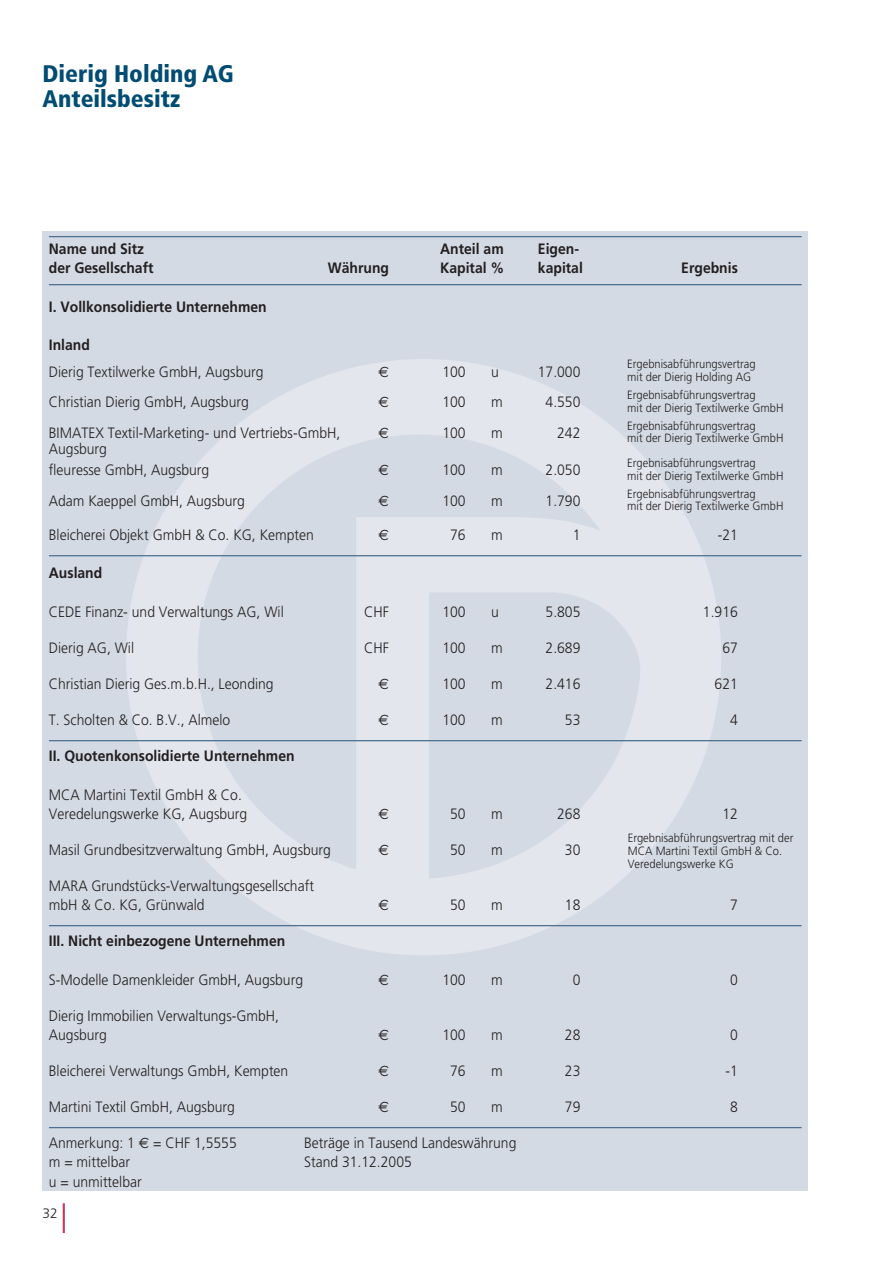
<style>
.page{position:relative;width:893px;height:1263px;background:#fff}
.page>*{position:absolute;margin:0;border:0;box-sizing:border-box;transform-origin:0 0}
.t1{font:900 condensed 24px/25.5px "Frutiger";color:#004c72}
.t2{font:300 15px/19.2px "Frutiger";color:#231f20;scale:.93 1}
.t3{font:700 15px "Frutiger";color:#231f20;scale:.93 1}
.t4{font:15px "Euro Sans";color:#231f20;scale:.93 1}
.t5{font:300 13.65px "Frutiger";color:#231f20}
.t6{font:300 12px/12.8px "Frutiger";color:#231f20;scale:.93 1}
.s1{font-family:"Euro Sans";font-weight:400}
</style>
<div class="page">
<hr style="left:63px;top:1203px;width:2px;height:30px;background:#cf345d">
<div style="left:43px;top:231px;width:765px;height:960px;background:#d4dae3"></div>
<svg style="left:125px;top:359px;width:597px;height:596px"></svg>
<hr style="left:49px;top:236px;width:752px;height:1px;background:#4d7192">
<hr style="left:49px;top:284px;width:752px;height:1px;background:#4d7192">
<hr style="left:49px;top:555px;width:752px;height:1px;background:#4d7192">
<hr style="left:49px;top:740px;width:752px;height:1px;background:#4d7192">
<hr style="left:49px;top:925px;width:752px;height:1px;background:#4d7192">
<hr style="left:49px;top:1127px;width:752px;height:1px;background:#4d7192">
<h1 class="t1" style="left:43px;top:63px;width:193px">Dierig Holding AG<br>Anteilsbesitz</h1>
<p class="t3" style="left:49px;top:243px;width:104px">Name und Sitz</p>
<p class="t3" style="left:440px;top:243px;width:70px">Anteil am</p>
<p class="t3" style="left:538px;top:243px;width:46px">Eigen-</p>
<p class="t3" style="left:49px;top:262px;width:114px">der Gesellschaft</p>
<p class="t3" style="left:328px;top:262px;width:67px">Währung</p>
<p class="t3" style="left:440px;top:262px;width:71px">Kapital %</p>
<p class="t3" style="left:538px;top:262px;width:50px">kapital</p>
<p class="t3" style="left:681px;top:262px;width:62px">Ergebnis</p>
<p class="t3" style="left:49px;top:300px;width:236px">I. Vollkonsolidierte Unternehmen</p>
<p class="t3" style="left:49px;top:339px;width:46px">Inland</p>
<p class="t2" style="left:49px;top:363px;width:232px">Dierig Textilwerke GmbH, Augsburg</p>
<p class="t4" style="left:379px;top:363px;width:13px">€</p>
<p class="t2" style="left:442px;top:363px;width:27px">100</p>
<p class="t2" style="left:491px;top:363px;width:10px">u</p>
<p class="t2" style="left:538px;top:363px;width:47px">17.000</p>
<p class="t6" style="left:627px;top:358px;width:139px">Ergebnisabführungsvertrag mit der Dierig Holding AG</p>
<p class="t2" style="left:49px;top:394px;width:217px">Christian Dierig GmbH, Augsburg</p>
<p class="t4" style="left:379px;top:393px;width:13px">€</p>
<p class="t2" style="left:442px;top:394px;width:27px">100</p>
<p class="t2" style="left:491px;top:394px;width:14px">m</p>
<p class="t2" style="left:546px;top:394px;width:39px">4.550</p>
<p class="t6" style="left:627px;top:389px;width:169px">Ergebnisabführungsvertrag<br>mit der Dierig Textilwerke GmbH</p>
<p class="t2" style="left:49px;top:425px;width:315px">BIMATEX Textil-Marketing- und Vertriebs-GmbH,</p>
<p class="t4" style="left:379px;top:424px;width:13px">€</p>
<p class="t2" style="left:442px;top:425px;width:27px">100</p>
<p class="t2" style="left:491px;top:425px;width:14px">m</p>
<p class="t2" style="left:557px;top:425px;width:27px">242</p>
<p class="t6" style="left:627px;top:420px;width:139px">Ergebnisabführungsvertrag</p>
<p class="t6" style="left:627px;top:433px;width:169px">mit der Dierig Textilwerke GmbH</p>
<p class="t2" style="left:49px;top:440px;width:64px">Augsburg</p>
<p class="t2" style="left:49px;top:462px;width:174px">fleuresse GmbH, Augsburg</p>
<p class="t4" style="left:379px;top:461px;width:13px">€</p>
<p class="t2" style="left:442px;top:462px;width:27px">100</p>
<p class="t2" style="left:491px;top:462px;width:14px">m</p>
<p class="t2" style="left:546px;top:462px;width:39px">2.050</p>
<p class="t6" style="left:627px;top:457px;width:169px">Ergebnisabführungsvertrag<br>mit der Dierig Textilwerke GmbH</p>
<p class="t2" style="left:49px;top:493px;width:212px">Adam Kaeppel GmbH, Augsburg</p>
<p class="t4" style="left:379px;top:492px;width:13px">€</p>
<p class="t2" style="left:442px;top:493px;width:27px">100</p>
<p class="t2" style="left:491px;top:493px;width:14px">m</p>
<p class="t2" style="left:546px;top:493px;width:39px">1.790</p>
<p class="t6" style="left:627px;top:488px;width:169px">Ergebnisabführungsvertrag<br>mit der Dierig Textilwerke GmbH</p>
<p class="t2" style="left:49px;top:527px;width:286px">Bleicherei Objekt GmbH &amp; Co. KG, Kempten</p>
<p class="t4" style="left:379px;top:526px;width:13px">€</p>
<p class="t2" style="left:450px;top:527px;width:18px">76</p>
<p class="t2" style="left:491px;top:527px;width:14px">m</p>
<p class="t2" style="left:573px;top:527px;width:10px">1</p>
<p class="t2" style="left:718px;top:527px;width:23px">-21</p>
<p class="t3" style="left:49px;top:567px;width:59px">Ausland</p>
<p class="t2" style="left:49px;top:603px;width:254px">CEDE Finanz- und Verwaltungs AG, Wil</p>
<p class="t2" style="left:364px;top:603px;width:28px">CHF</p>
<p class="t2" style="left:442px;top:603px;width:27px">100</p>
<p class="t2" style="left:491px;top:603px;width:10px">u</p>
<p class="t2" style="left:546px;top:603px;width:39px">5.805</p>
<p class="t2" style="left:703px;top:603px;width:39px">1.916</p>
<p class="t2" style="left:49px;top:639px;width:93px">Dierig AG, Wil</p>
<p class="t2" style="left:364px;top:639px;width:28px">CHF</p>
<p class="t2" style="left:442px;top:639px;width:27px">100</p>
<p class="t2" style="left:491px;top:639px;width:14px">m</p>
<p class="t2" style="left:546px;top:639px;width:39px">2.689</p>
<p class="t2" style="left:722px;top:639px;width:18px">67</p>
<p class="t2" style="left:49px;top:675px;width:243px">Christian Dierig Ges.m.b.H., Leonding</p>
<p class="t4" style="left:379px;top:675px;width:13px">€</p>
<p class="t2" style="left:442px;top:675px;width:27px">100</p>
<p class="t2" style="left:491px;top:675px;width:14px">m</p>
<p class="t2" style="left:546px;top:675px;width:39px">2.416</p>
<p class="t2" style="left:714px;top:675px;width:27px">621</p>
<p class="t2" style="left:49px;top:712px;width:197px">T. Scholten &amp; Co. B.V., Almelo</p>
<p class="t4" style="left:379px;top:711px;width:13px">€</p>
<p class="t2" style="left:442px;top:712px;width:27px">100</p>
<p class="t2" style="left:491px;top:712px;width:14px">m</p>
<p class="t2" style="left:565px;top:712px;width:18px">53</p>
<p class="t2" style="left:730px;top:712px;width:10px">4</p>
<p class="t3" style="left:49px;top:750px;width:266px">II. Quotenkonsolidierte Unternehmen</p>
<p class="t2" style="left:49px;top:786px;width:215px">MCA Martini Textil GmbH &amp; Co.<br>Veredelungswerke KG, Augsburg</p>
<p class="t4" style="left:379px;top:805px;width:13px">€</p>
<p class="t2" style="left:450px;top:805px;width:18px">50</p>
<p class="t2" style="left:491px;top:805px;width:14px">m</p>
<p class="t2" style="left:557px;top:805px;width:27px">268</p>
<p class="t2" style="left:722px;top:805px;width:18px">12</p>
<p class="t6" style="left:628px;top:833px;width:179px">Ergebnisabführungsvertrag mit der<br>MCA Martini Textil GmbH &amp; Co.<br>Veredelungswerke KG</p>
<p class="t2" style="left:49px;top:841px;width:305px">Masil Grundbesitzverwaltung GmbH, Augsburg</p>
<p class="t4" style="left:379px;top:841px;width:13px">€</p>
<p class="t2" style="left:450px;top:841px;width:18px">50</p>
<p class="t2" style="left:491px;top:841px;width:14px">m</p>
<p class="t2" style="left:565px;top:841px;width:18px">30</p>
<p class="t2" style="left:49px;top:877px;width:286px">MARA Grundstücks-Verwaltungsgesellschaft mbH &amp; Co. KG, Grünwald</p>
<p class="t4" style="left:379px;top:896px;width:13px">€</p>
<p class="t2" style="left:450px;top:896px;width:18px">50</p>
<p class="t2" style="left:491px;top:896px;width:14px">m</p>
<p class="t2" style="left:565px;top:896px;width:18px">18</p>
<p class="t2" style="left:730px;top:896px;width:10px">7</p>
<p class="t3" style="left:49px;top:935px;width:256px">III. Nicht einbezogene Unternehmen</p>
<p class="t2" style="left:49px;top:971px;width:275px">S-Modelle Damenkleider GmbH, Augsburg</p>
<p class="t4" style="left:379px;top:971px;width:13px">€</p>
<p class="t2" style="left:442px;top:971px;width:27px">100</p>
<p class="t2" style="left:491px;top:971px;width:14px">m</p>
<p class="t2" style="left:573px;top:971px;width:10px">0</p>
<p class="t2" style="left:730px;top:971px;width:10px">0</p>
<p class="t2" style="left:49px;top:1007px;width:249px">Dierig Immobilien Verwaltungs-GmbH,<br>Augsburg</p>
<p class="t4" style="left:379px;top:1026px;width:13px">€</p>
<p class="t2" style="left:442px;top:1026px;width:27px">100</p>
<p class="t2" style="left:491px;top:1026px;width:14px">m</p>
<p class="t2" style="left:565px;top:1026px;width:18px">28</p>
<p class="t2" style="left:730px;top:1026px;width:10px">0</p>
<p class="t2" style="left:49px;top:1062px;width:259px">Bleicherei Verwaltungs GmbH, Kempten</p>
<p class="t4" style="left:379px;top:1062px;width:13px">€</p>
<p class="t2" style="left:450px;top:1062px;width:18px">76</p>
<p class="t2" style="left:491px;top:1062px;width:14px">m</p>
<p class="t2" style="left:565px;top:1062px;width:18px">23</p>
<p class="t2" style="left:725px;top:1062px;width:15px">-1</p>
<p class="t2" style="left:49px;top:1098px;width:201px">Martini Textil GmbH, Augsburg</p>
<p class="t4" style="left:379px;top:1098px;width:13px">€</p>
<p class="t2" style="left:450px;top:1098px;width:18px">50</p>
<p class="t2" style="left:491px;top:1098px;width:14px">m</p>
<p class="t2" style="left:565px;top:1098px;width:18px">79</p>
<p class="t2" style="left:730px;top:1098px;width:10px">8</p>
<p class="t2" style="left:49px;top:1135px;width:203px">Anmerkung: 1 <span class="s1">€</span> = CHF 1,5555</p>
<p class="t2" style="left:304px;top:1135px;width:230px">Beträge in Tausend Landeswährung</p>
<p class="t2" style="left:49px;top:1154px;width:89px">m = mittelbar</p>
<p class="t2" style="left:304px;top:1154px;width:117px">Stand 31.12.2005</p>
<p class="t2" style="left:49px;top:1173px;width:101px">u = unmittelbar</p>
<p class="t5" style="left:43px;top:1208px;width:17px">32</p>
</div>
